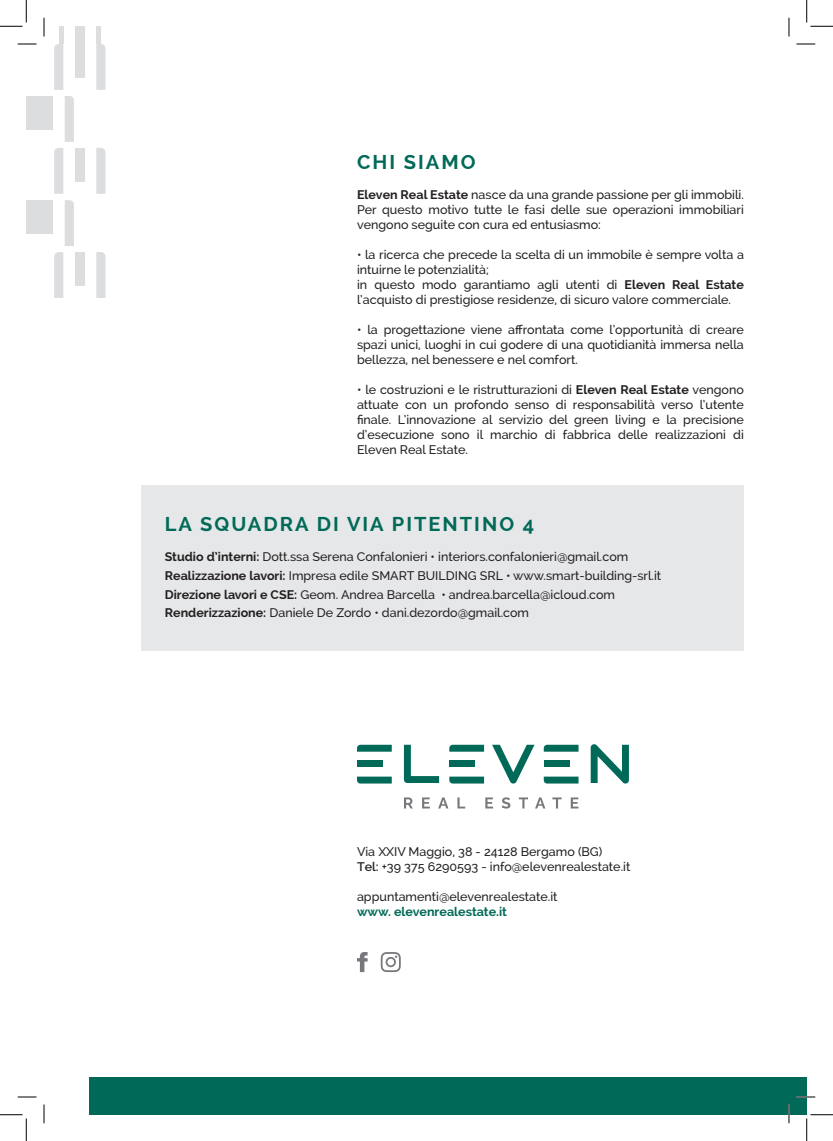
<style>
.page{position:relative;width:833px;height:1141px;background:#fff}
.page>*{position:absolute;margin:0;border:0;box-sizing:border-box;transform-origin:0 0}
.t1{font:700 20px "Raleway";letter-spacing:.1em;color:#006957}
.t2{font:500 12.5px/15px "Raleway";color:#231f20;text-align:justify}
.t3{font:700 12.5px "Raleway";color:#006957}
.s1{font-weight:700}
.s2{font-weight:600}
</style>
<div class="page">
<div style="left:89px;top:1076px;width:717px;height:38px;background:#006957"></div>
<div style="left:76px;top:252px;width:9px;height:34px;background:#dcdddf"></div>
<svg style="left:96px;top:252px;width:9px;height:46px"></svg>
<svg style="left:54px;top:252px;width:9px;height:46px"></svg>
<div style="left:26px;top:200px;width:27px;height:34px;background:#dcdddf"></div>
<svg style="left:65px;top:200px;width:9px;height:46px"></svg>
<div style="left:76px;top:148px;width:9px;height:33px;background:#dcdddf"></div>
<svg style="left:96px;top:148px;width:9px;height:46px"></svg>
<svg style="left:54px;top:148px;width:9px;height:46px"></svg>
<div style="left:26px;top:96px;width:27px;height:34px;background:#dcdddf"></div>
<svg style="left:65px;top:96px;width:9px;height:46px"></svg>
<div style="left:76px;top:26px;width:9px;height:52px;background:#dcdddf"></div>
<svg style="left:96px;top:44px;width:9px;height:46px"></svg>
<svg style="left:54px;top:44px;width:9px;height:46px"></svg>
<hr style="left:59px;top:26px;width:4px;height:18px;background:#dcdddf">
<div style="left:96px;top:26px;width:5px;height:18px;background:#dcdddf"></div>
<div style="left:141px;top:485px;width:602px;height:165px;background:#e6e7e9"></div>
<svg style="left:403px;top:744px;width:36px;height:39px"></svg>
<svg style="left:492px;top:744px;width:42px;height:39px"></svg>
<svg style="left:590px;top:744px;width:38px;height:39px"></svg>
<div style="left:357px;top:760px;width:25px;height:7px;background:#006957"></div>
<svg style="left:357px;top:744px;width:34px;height:7px"></svg>
<div style="left:449px;top:760px;width:25px;height:7px;background:#006957"></div>
<svg style="left:449px;top:744px;width:35px;height:7px"></svg>
<svg style="left:543px;top:744px;width:35px;height:7px"></svg>
<svg style="left:357px;top:776px;width:34px;height:7px"></svg>
<svg style="left:449px;top:776px;width:35px;height:7px"></svg>
<svg style="left:543px;top:776px;width:35px;height:7px"></svg>
<div style="left:543px;top:760px;width:26px;height:7px;background:#006957"></div>
<svg style="left:404px;top:797px;width:8px;height:11px"></svg>
<svg style="left:422px;top:797px;width:7px;height:11px"></svg>
<svg style="left:438px;top:797px;width:10px;height:11px"></svg>
<svg style="left:457px;top:797px;width:8px;height:11px"></svg>
<svg style="left:485px;top:797px;width:7px;height:11px"></svg>
<svg style="left:501px;top:797px;width:9px;height:11px"></svg>
<svg style="left:518px;top:797px;width:9px;height:11px"></svg>
<svg style="left:535px;top:797px;width:10px;height:11px"></svg>
<svg style="left:552px;top:797px;width:9px;height:11px"></svg>
<svg style="left:570px;top:797px;width:8px;height:11px"></svg>
<svg style="left:380px;top:952px;width:20px;height:19px"></svg>
<svg style="left:357px;top:952px;width:10px;height:19px"></svg>
<svg style="left:18px;top:43px;width:18px;height:2px"></svg>
<svg style="left:796px;top:43px;width:18px;height:2px"></svg>
<svg style="left:18px;top:1096px;width:18px;height:1px"></svg>
<svg style="left:796px;top:1096px;width:18px;height:1px"></svg>
<svg style="left:43px;top:18px;width:2px;height:18px"></svg>
<svg style="left:43px;top:1104px;width:2px;height:19px"></svg>
<svg style="left:788px;top:18px;width:1px;height:18px"></svg>
<svg style="left:787px;top:1104px;width:2px;height:19px"></svg>
<svg style="left:0;top:0;width:27px;height:27px"></svg>
<svg style="left:0;top:1114px;width:27px;height:26px"></svg>
<svg style="left:806px;top:0;width:26px;height:27px"></svg>
<svg style="left:806px;top:1114px;width:26px;height:26px"></svg>
<p class="t1" style="left:357px;top:151px;width:120px">CHI SIAMO</p>
<p class="t2" style="left:357px;top:187px;width:388px"><span class="s1">Eleven Real Estate</span> nasce da una grande passione per gli immobili.<br>Per questo motivo tutte le fasi delle sue operazioni immobiliari vengono seguite con cura ed entusiasmo:</p>
<p class="t2" style="left:357px;top:247px;width:388px">• la ricerca che precede la scelta di un immobile è sempre volta a intuirne le potenzialità;</p>
<p class="t2" style="left:357px;top:277px;width:388px">in questo modo garantiamo agli utenti di <span class="s1">Eleven Real Estate </span>l’acquisto di prestigiose residenze, di sicuro valore commerciale.</p>
<p class="t2" style="left:357px;top:322px;width:388px">• la progettazione viene affrontata come l’opportunità di creare spazi unici, luoghi in cui godere di una quotidianità immersa nella bellezza, nel benessere e nel comfort.</p>
<p class="t2" style="left:357px;top:382px;width:388px">• le costruzioni e le ristrutturazioni di <span class="s1">Eleven Real Estate</span> vengono attuate con un profondo senso di responsabilità verso l’utente finale. L’innovazione al servizio del green living e la precisione d’esecuzione sono il marchio di fabbrica delle realizzazioni di Eleven Real Estate.</p>
<p class="t1" style="left:165px;top:512px;width:371px">LA SQUADRA DI VIA PITENTINO 4</p>
<p class="t2" style="left:165px;top:549px;width:465px"><span class="s1">Studio d’interni:</span> Dott.ssa Serena Confalonieri • interiors.confalonieri@gmail.com</p>
<p class="t2" style="left:165px;top:568px;width:497px"><span class="s1">Realizzazione lavori:</span> Impresa edile SMART BUILDING SRL • www.smart-building-srl.it</p>
<p class="t2" style="left:165px;top:586px;width:451px"><span class="s1">Direzione lavori e CSE:</span> Geom. Andrea Barcella • andrea.barcella@icloud.com</p>
<p class="t2" style="left:165px;top:605px;width:365px"><span class="s1">Renderizzazione:</span> Daniele De Zordo • dani.dezordo@gmail.com</p>
<p class="t2" style="left:357px;top:844px;width:247px">Via XXIV Maggio, 38 - 24128 Bergamo (BG)</p>
<p class="t2" style="left:357px;top:859px;width:275px"><span class="s2">Tel:</span> +39 375 6290593 - info@elevenrealestate.it</p>
<p class="t2" style="left:357px;top:889px;width:202px">appuntamenti@elevenrealestate.it</p>
<p class="t3" style="left:357px;top:904px;width:151px">www. elevenrealestate.it</p>
</div>
